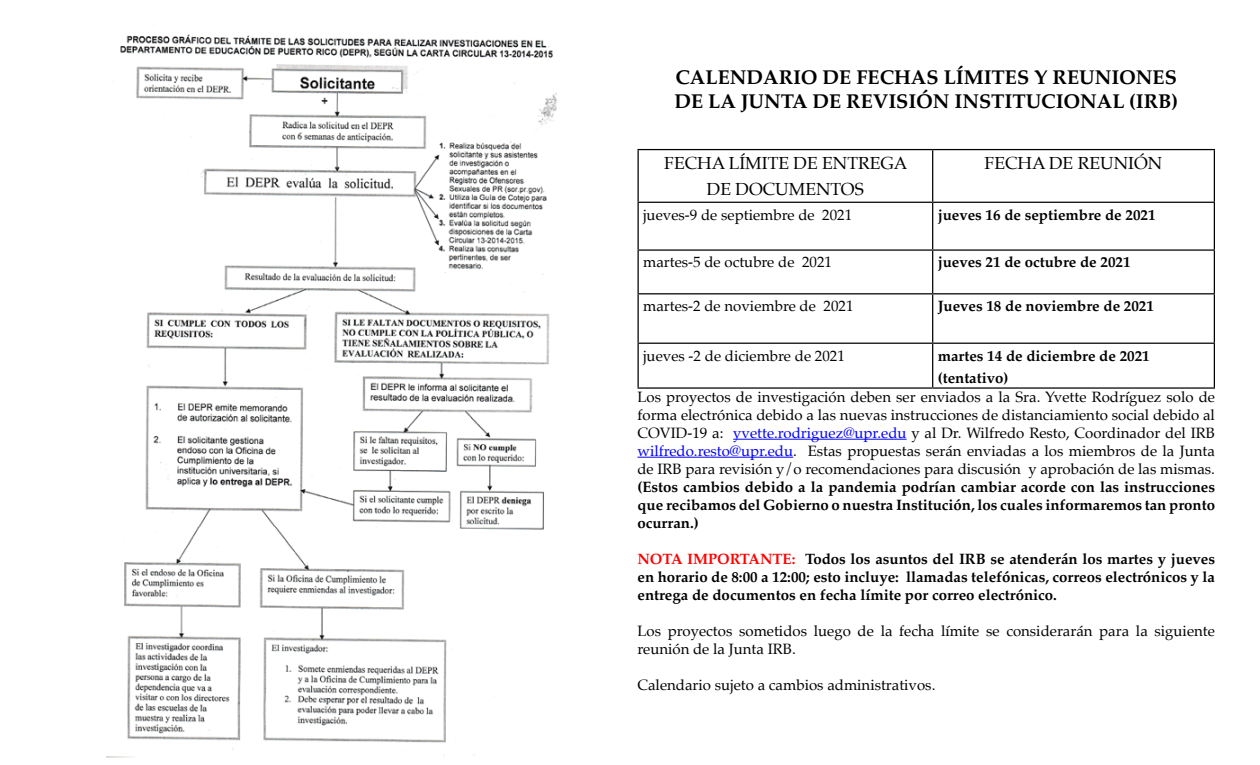
<style>
.page{position:relative;width:1260px;height:765px;background:#fff}
.page>*{position:absolute;margin:0;border:0;box-sizing:border-box;transform-origin:0 0}
.t1{font:700 20px/24px "Palatino";color:#000}
.t2{font:17.5px/26.2px "Palatino";color:#000;text-align:center}
.t3{font:15px/18px "Palatino";color:#000;text-align:justify}
.t4{font:700 15px/18px "Palatino";color:#000;text-align:justify}
.s1{color:#00f}
.s2{color:#f00}
</style>
<div class="page">
<img style="left:106px;top:34px;width:451px;height:724px">
<hr style="left:733px;top:439px;width:174px;height:1px;background:#00f">
<hr style="left:638px;top:457px;width:155px;height:1px;background:#00f">
<hr style="left:638px;top:149px;width:295px;height:1px;background:#000">
<hr style="left:638px;top:150px;width:1px;height:52px;background:#000">
<hr style="left:933px;top:149px;width:282px;height:1px;background:#000">
<hr style="left:932px;top:150px;width:1px;height:52px;background:#000">
<hr style="left:1214px;top:150px;width:1px;height:52px;background:#000">
<hr style="left:638px;top:202px;width:295px;height:1px;background:#000">
<hr style="left:638px;top:203px;width:1px;height:46px;background:#000">
<hr style="left:933px;top:202px;width:282px;height:1px;background:#000">
<hr style="left:932px;top:203px;width:1px;height:46px;background:#000">
<hr style="left:1214px;top:203px;width:1px;height:46px;background:#000">
<hr style="left:638px;top:249px;width:295px;height:2px;background:#000">
<hr style="left:638px;top:251px;width:1px;height:42px;background:#000">
<hr style="left:933px;top:249px;width:282px;height:2px;background:#000">
<hr style="left:932px;top:251px;width:1px;height:42px;background:#000">
<hr style="left:1214px;top:251px;width:1px;height:42px;background:#000">
<hr style="left:638px;top:293px;width:295px;height:1px;background:#000">
<hr style="left:638px;top:294px;width:1px;height:49px;background:#000">
<hr style="left:933px;top:293px;width:282px;height:1px;background:#000">
<hr style="left:932px;top:294px;width:1px;height:49px;background:#000">
<hr style="left:1214px;top:294px;width:1px;height:49px;background:#000">
<hr style="left:638px;top:343px;width:295px;height:1px;background:#000">
<hr style="left:638px;top:344px;width:1px;height:43px;background:#000">
<hr style="left:933px;top:343px;width:282px;height:1px;background:#000">
<hr style="left:932px;top:344px;width:1px;height:43px;background:#000">
<hr style="left:1214px;top:344px;width:1px;height:43px;background:#000">
<hr style="left:638px;top:387px;width:295px;height:2px;background:#000">
<hr style="left:933px;top:387px;width:282px;height:2px;background:#000">
<h1 class="t1" style="left:674px;top:65px;width:505px">CALENDARIO DE FECHAS LÍMITES Y REUNIONES<br>DE LA JUNTA DE REVISIÓN INSTITUCIONAL (IRB)</h1>
<p class="t2" style="left:664px;top:150px;width:245px">FECHA LÍMITE DE ENTREGA<br>DE DOCUMENTOS</p>
<p class="t2" style="left:985px;top:150px;width:179px">FECHA DE REUNIÓN</p>
<p class="t3" style="left:643px;top:205px;width:211px">jueves-9 de septiembre de 2021</p>
<p class="t4" style="left:938px;top:205px;width:219px">jueves 16 de septiembre de 2021</p>
<p class="t3" style="left:643px;top:253px;width:190px">martes-5 de octubre de 2021</p>
<p class="t4" style="left:938px;top:253px;width:194px">jueves 21 de octubre de 2021</p>
<p class="t3" style="left:643px;top:297px;width:212px">martes-2 de noviembre de 2021</p>
<p class="t4" style="left:938px;top:297px;width:218px">Jueves 18 de noviembre de 2021</p>
<p class="t3" style="left:643px;top:346px;width:203px">jueves -2 de diciembre de 2021</p>
<p class="t4" style="left:938px;top:344px;width:214px;line-height:22.5px">martes 14 de diciembre de 2021 (tentativo)</p>
<p class="t3" style="left:638px;top:388px;width:579px">Los proyectos de investigación deben ser enviados a la Sra. Yvette Rodríguez solo de forma electrónica debido a las nuevas instrucciones de distanciamiento social debido al COVID-19 a: <span class="s1">yvette.rodriguez@upr.edu</span> y al Dr. Wilfredo Resto, Coordinador del IRB <span class="s1">wilfredo.resto@upr.edu</span>. Estas propuestas serán enviadas a los miembros de la Junta de IRB para revisión y/o recomendaciones para discusión y aprobación de las mismas.</p>
<p class="t4" style="left:638px;top:477px;width:579px">(Estos cambios debido a la pandemia podrían cambiar acorde con las instrucciones que recibamos del Gobierno o nuestra Institución, los cuales informaremos tan pronto ocurran.)</p>
<p class="t4" style="left:638px;top:549px;width:579px"><span class="s2">NOTA IMPORTANTE:</span> Todos los asuntos del IRB se atenderán los martes y jueves en horario de 8:00 a 12:00; esto incluye: llamadas telefónicas, correos electrónicos y la entrega de documentos en fecha límite por correo electrónico.</p>
<p class="t3" style="left:638px;top:622px;width:579px">Los proyectos sometidos luego de la fecha límite se considerarán para la siguiente reunión de la Junta IRB.</p>
<p class="t3" style="left:638px;top:676px;width:299px">Calendario sujeto a cambios administrativos.</p>
</div>
